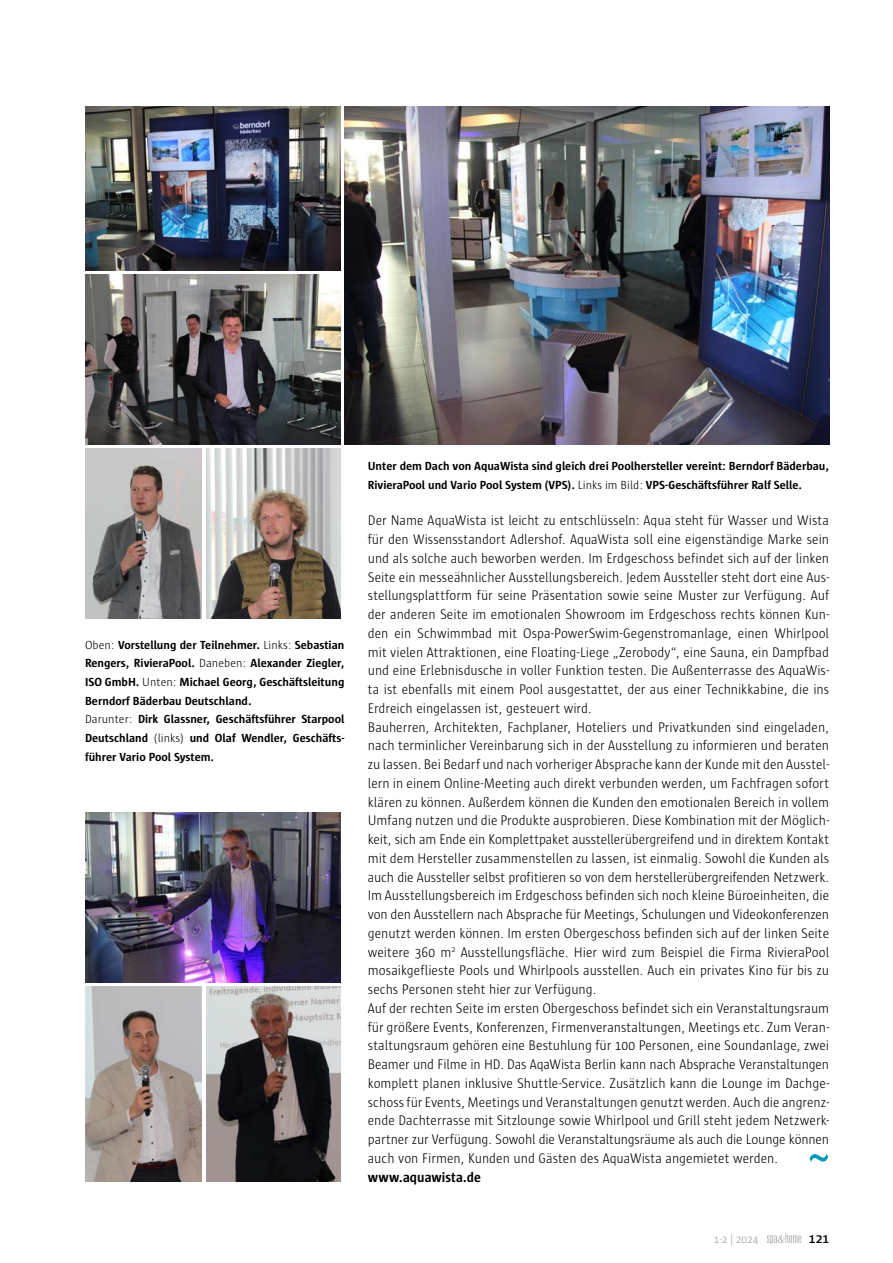
<style>
.page{position:relative;width:893px;height:1263px;background:#fff}
.page>*{position:absolute;margin:0;border:0;box-sizing:border-box;transform-origin:0 0}
.t1{font:300 14.25px/18.8px "Sun";letter-spacing:-.005em;color:#000;scale:.95 1}
.t2{font:700 14.25px "Sun";letter-spacing:.005em;color:#000;scale:.95 1}
.t3{font:600 13.5px "Sun";color:#000}
.t4{font:700 12px/18.8px "Sun";color:#000}
.t5{font:11.25px "Sun";color:#b1b2b4}
.s1{font-weight:300}
</style>
<div class="page">
<svg style="left:767px;top:1233px;width:34px;height:11px"></svg>
<svg style="left:810px;top:1154px;width:18px;height:8px"></svg>
<img style="left:85px;top:449px;width:117px;height:170px">
<img style="left:85px;top:986px;width:117px;height:195px">
<img style="left:206px;top:986px;width:134px;height:195px">
<img style="left:206px;top:449px;width:134px;height:170px">
<img style="left:344px;top:106px;width:485px;height:338px">
<img style="left:85px;top:812px;width:255px;height:170px">
<img style="left:85px;top:106px;width:255px;height:164px">
<img style="left:85px;top:274px;width:255px;height:170px">
<p class="t4" style="left:85px;top:635px;width:261px"><span class="s1">Oben:</span> Vorstellung der Teilnehmer. <span class="s1">Links:</span> Sebastian Rengers, RivieraPool. <span class="s1">Daneben:</span> Alexander Ziegler, ISO GmbH. <span class="s1">Unten:</span> Michael Georg, Geschäftsleitung Berndorf Bäderbau Deutschland.<br><span class="s1">Darunter:</span> Dirk Glassner, Geschäftsführer Starpool Deutschland <span class="s1">(links)</span> und Olaf Wendler, Geschäfts&shy;führer Vario Pool System.</p>
<p class="t4" style="left:368px;top:457px;width:463px">Unter dem Dach von AquaWista sind gleich drei Poolhersteller vereint: Berndorf Bäderbau,<br>RivieraPool und Vario Pool System (VPS). <span class="s1">Links im Bild:</span> VPS-Geschäftsführer Ralf Selle.</p>
<p class="t1" style="left:368px;top:512px;width:487px">Der Name AquaWista ist leicht zu entschlüsseln: Aqua steht für Wasser und Wista für den Wissensstandort Adlershof. AquaWista soll eine eigenständige Marke sein und als solche auch beworben werden. Im Erdgeschoss befindet sich auf der linken Seite ein messeähnlicher Ausstellungsbereich. Jedem Aussteller steht dort eine Aus&shy;stellungsplattform für seine Präsentation sowie seine Muster zur Verfügung. Auf der anderen Seite im emotionalen Showroom im Erdgeschoss rechts können Kun&shy;den ein Schwimmbad mit Ospa-PowerSwim-Gegenstromanlage, einen Whirlpool mit vielen Attraktionen, eine Floating-Liege „Zerobody“, eine Sauna, ein Dampfbad und eine Erlebnisdusche in voller Funktion testen. Die Außenterrasse des AquaWis&shy;ta ist ebenfalls mit einem Pool ausgestattet, der aus einer Technikkabine, die ins Erdreich eingelassen ist, gesteuert wird.<br>Bauherren, Architekten, Fachplaner, Hoteliers und Privatkunden sind eingeladen, nach terminlicher Vereinbarung sich in der Ausstellung zu informieren und beraten zu lassen. Bei Bedarf und nach vorheriger Absprache kann der Kunde mit den Ausstel&shy;lern in einem Online-Meeting auch direkt verbunden werden, um Fachfragen sofort klären zu können. Außerdem können die Kunden den emotionalen Bereich in vollem Umfang nutzen und die Produkte ausprobieren. Diese Kombination mit der Möglich&shy;keit, sich am Ende ein Komplettpaket ausstellerübergreifend und in direktem Kontakt mit dem Hersteller zusammenstellen zu lassen, ist einmalig. Sowohl die Kunden als auch die Aussteller selbst profitieren so von dem herstellerübergreifenden Netzwerk.<br>Im Ausstellungsbereich im Erdgeschoss befinden sich noch kleine Büroeinheiten, die von den Ausstellern nach Absprache für Meetings, Schulungen und Videokonferenzen genutzt werden können. Im ersten Obergeschoss befinden sich auf der linken Seite weitere 360 m<sup>2</sup> Ausstellungsfläche. Hier wird zum Beispiel die Firma RivieraPool mosaikgeflieste Pools und Whirlpools ausstellen. Auch ein privates Kino für bis zu sechs Personen steht hier zur Verfügung.<br>Auf der rechten Seite im ersten Obergeschoss befindet sich ein Veranstaltungsraum für größere Events, Konferenzen, Firmenveranstaltungen, Meetings etc. Zum Veran&shy;staltungsraum gehören eine Bestuhlung für 100 Personen, eine Soundanlage, zwei Beamer und Filme in HD. Das AqaWista Berlin kann nach Absprache Veranstaltungen komplett planen inklusive Shuttle-Service. Zusätzlich kann die Lounge im Dachge&shy;schoss für Events, Meetings und Veranstaltungen genutzt werden. Auch die angrenz&shy;ende Dachterrasse mit Sitzlounge sowie Whirlpool und Grill steht jedem Netzwerk&shy;partner zur Verfügung. Sowohl die Veranstaltungsräume als auch die Lounge können auch von Firmen, Kunden und Gästen des AquaWista angemietet werden.</p>
<p class="t2" style="left:368px;top:1170px;width:121px">www.aquawista.de</p>
<p class="t5" style="left:714px;top:1234px;width:46px">1-2 | 2024</p>
<p class="t3" style="left:809px;top:1232px;width:22px">121</p>
</div>
